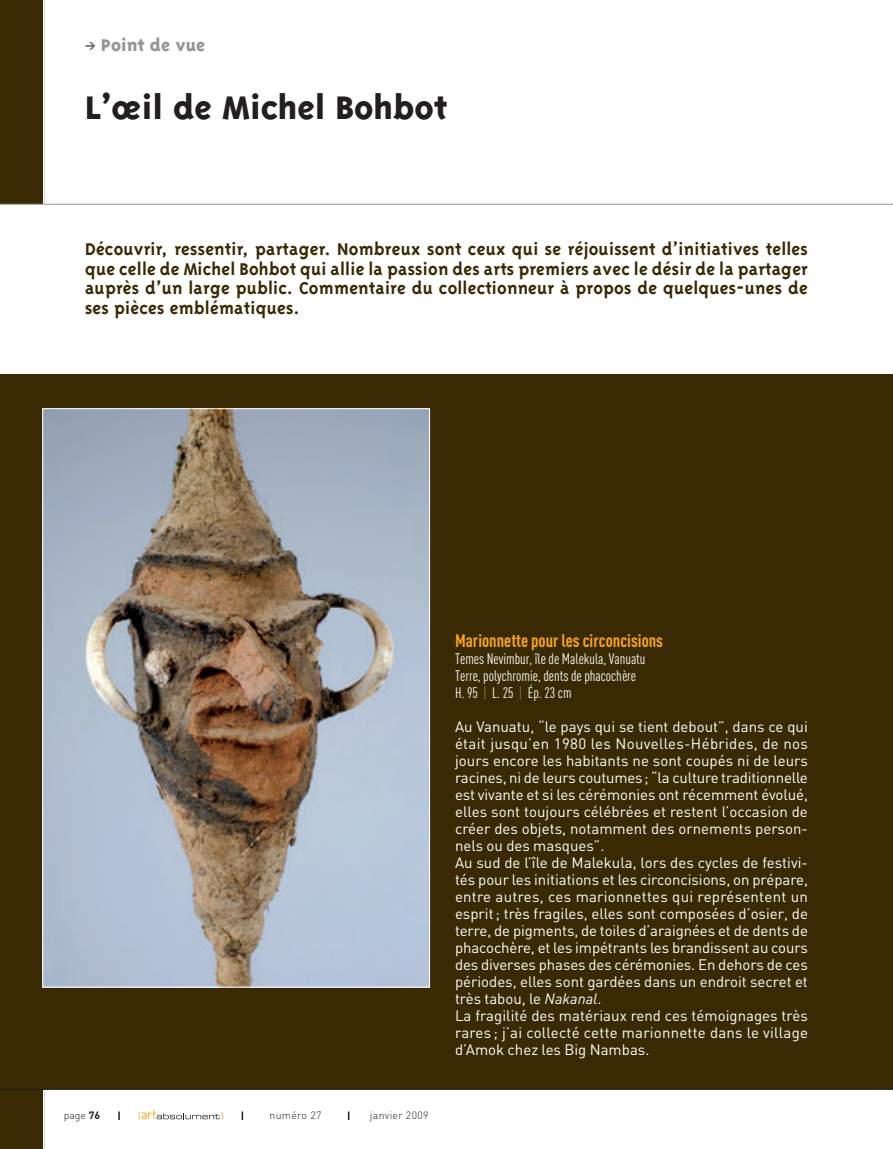
<style>
.page{position:relative;width:893px;height:1149px;background:#fff}
.page>*{position:absolute;margin:0;border:0;box-sizing:border-box;transform-origin:0 0}
.t1{font:800 37.5px "Triplex";color:#231f20}
.t2{font:700 19.5px/19.5px "Triplex";letter-spacing:.01em;color:#392a03;text-align:justify}
.t3{font:800 19.5px "Triplex";color:#939598}
.t4{font:700 18px "DIN Cond";color:#f9a51b}
.t5{font:15px/17px "DIN";color:#fff}
.t6{font:15px/17px "DIN Cond";color:#fff}
.t7{font:300 10.5px "DIN";letter-spacing:.03em;color:#231f20}
.s1{font-family:"DIN";font-weight:900;font-size:10.5px;color:#6c6d70}
.s2{font-weight:700}
.s3{color:#887a60}
.s4{font-style:italic}
</style>
<div class="page">
<div style="left:0;top:1089px;width:43px;height:59px;background:#392a03"></div>
<div style="left:0;top:0;width:43px;height:204px;background:#392a03"></div>
<div style="left:0;top:374px;width:893px;height:715px;background:#392a03"></div>
<hr style="left:44px;top:0;width:1px;height:204px;background:#d1d2d4">
<hr style="left:44px;top:1089px;width:1px;height:59px;background:#d1d2d4">
<hr style="left:0;top:1088px;width:893px;height:1px;background:#231f20">
<svg style="left:118px;top:1111px;width:2px;height:8px"></svg>
<svg style="left:139px;top:1109px;width:84px;height:10px"></svg>
<hr style="left:0;top:204px;width:893px;height:1px;background:#939598">
<img style="left:45px;top:410px;width:383px;height:574px">
<p class="t3" style="left:85px;top:37px;width:122px"><span class="s1">&gt;</span> Point de vue</p>
<p class="t1" style="left:85px;top:92px;width:364px">L’œil de Michel Bohbot</p>
<p class="t2" style="left:85px;top:241px;width:724px">Découvrir, ressentir, partager. Nombreux sont ceux qui se réjouissent d’initiatives telles que celle de Michel Bohbot qui allie la passion des arts premiers avec le désir de la partager auprès d’un large public. Commentaire du collectionneur à propos de quelques-unes de ses pièces emblématiques.</p>
<p class="t7" style="left:64px;top:1111px;width:38px">page <span class="s2">76</span></p>
<p class="t7" style="left:270px;top:1111px;width:53px">numéro 27</p>
<p class="t7" style="left:370px;top:1111px;width:60px">janvier 2009</p>
<p class="t4" style="left:455px;top:630px;width:210px">Marionnette pour les circoncisions</p>
<p class="t6" style="left:455px;top:651px;width:192px">Temes Nevimbur, île de Malekula, Vanuatu<br>Terre, polychromie, dents de phacochère<br>H. 95 <span class="s3">|</span> L. 25 <span class="s3">|</span> Ép. 23 cm</p>
<p class="t5" style="left:455px;top:719px;width:355px">Au Vanuatu, “le pays qui se tient debout”, dans ce qui était jusqu’en 1980 les Nouvelles-Hébrides, de nos jours encore les habitants ne sont coupés ni de leurs racines, ni de leurs coutumes ; “la culture traditionnelle est vivante et si les cérémonies ont récemment évolué, elles sont toujours célébrées et restent l’occasion de créer des objets, notamment des ornements person&shy;nels ou des masques”.<br>Au sud de l’île de Malekula, lors des cycles de festivi&shy;tés pour les initiations et les circoncisions, on prépare, entre autres, ces marionnettes qui représentent un esprit ; très fragiles, elles sont composées d’osier, de terre, de pigments, de toiles d’araignées et de dents de phacochère, et les impétrants les brandissent au cours des diverses phases des cérémonies. En dehors de ces périodes, elles sont gardées dans un endroit secret et très tabou, le <span class="s4">Nakanal</span>.<br>La fragilité des matériaux rend ces témoignages très rares ; j’ai collecté cette marionnette dans le village d’Amok chez les Big Nambas.</p>
</div>
